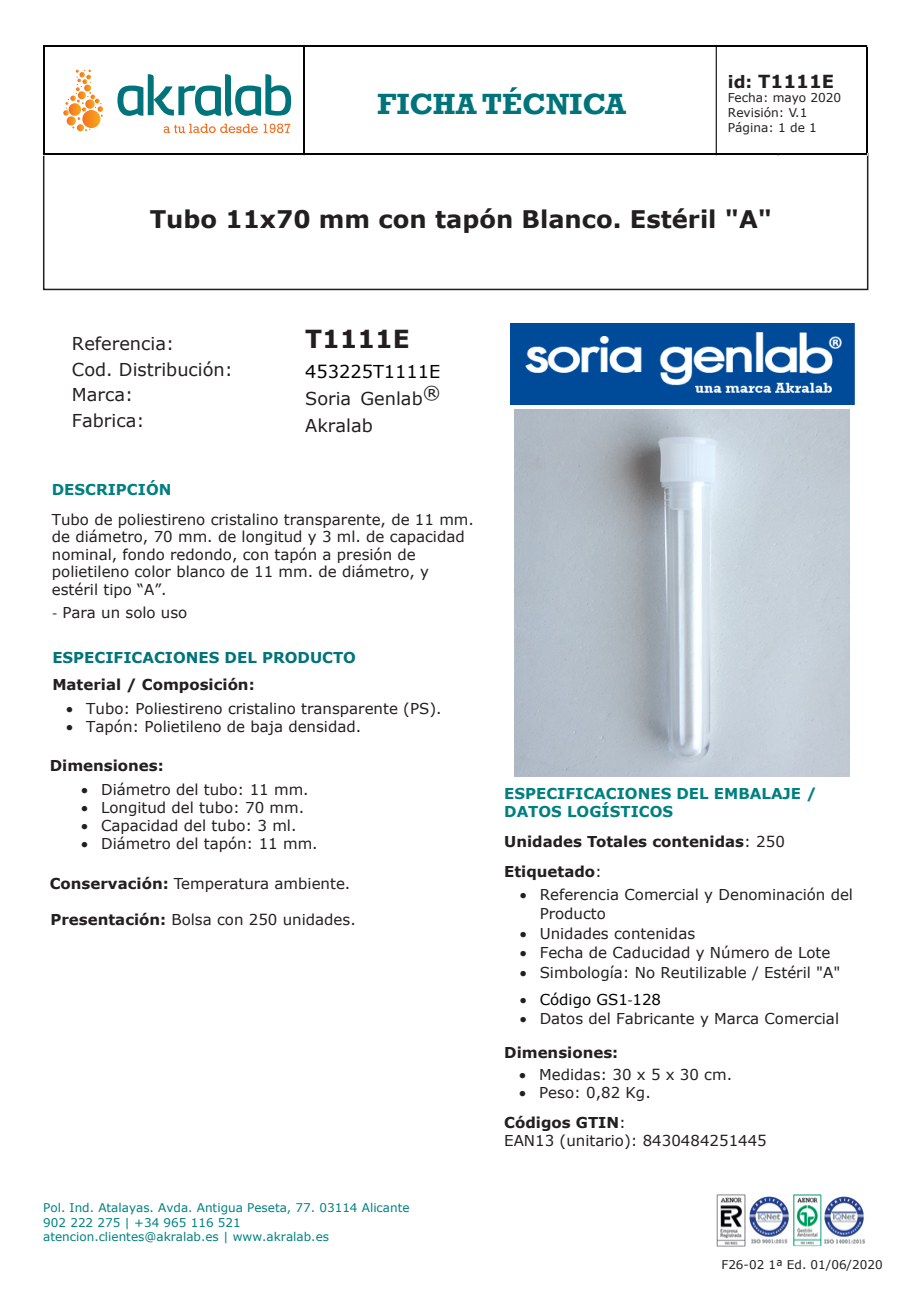
<style>
.page{position:relative;width:919px;height:1289px;background:#fff}
.page>*{position:absolute;margin:0;border:0;box-sizing:border-box;transform-origin:0 0}
.t1{font:700 30px "Rockwell";color:#00747a}
.t2{font:700 24.9px "Verdana";color:#231f20}
.t3{font:700 24.3px "Verdana";color:#231f20}
.t4{font:700 18px "Verdana";color:#231f20}
.t5{font:17.7px/25.7px "Verdana";color:#231f20}
.t6{font:17.7px "Verdana";color:#000}
.t7{font:15px/17.5px "Verdana";color:#231f20}
.t8{font:700 15px/30px "Verdana";color:#231f20}
.t9{font:700 15px/18px "Verdana";color:#008080}
.t10{font:700 15px "Verdana";color:#00747a}
.t11{font:15px "Verdana";color:#000}
.t12{font:12.15px/14.5px "Verdana";color:#231f20}
.t13{font:12px/14.4px "Verdana";color:#008080}
.t14{font:12px "Verdana";color:#231f20}
.s1{font-size:16.95px}
.s2{font-family:"Myriad Pro"}
.s3{font-weight:700}
.s4{font-weight:400}
.s5{color:#231f20}
</style>
<div class="page">
<div style="left:43px;top:153px;width:825px;height:137px;background:#fff;border:2px solid #231f20"></div>
<svg style="left:117px;top:74px;width:174px;height:43px"></svg>
<svg style="left:63px;top:70px;width:40px;height:61px"></svg>
<svg style="left:164px;top:124px;width:94px;height:9px"></svg>
<svg style="left:264px;top:124px;width:26px;height:9px"></svg>
<hr style="left:45px;top:45px;width:822px;height:2px;background:#030303">
<hr style="left:44px;top:45px;width:1px;height:110px;background:#030303">
<hr style="left:303px;top:47px;width:1px;height:108px;background:#030303">
<hr style="left:304px;top:47px;width:1px;height:108px;background:#030303">
<hr style="left:45px;top:153px;width:822px;height:1px;background:#030303">
<hr style="left:45px;top:154px;width:822px;height:1px;background:#030303">
<hr style="left:866px;top:47px;width:1px;height:108px;background:#030303">
<svg style="left:715px;top:47px;width:63px;height:109px"></svg>
<img style="left:511px;top:323px;width:343px;height:82px">
<img style="left:514px;top:410px;width:335px;height:367px">
<img style="left:716px;top:1194px;width:150px;height:52px">
<h1 class="t1" style="left:377px;top:86px;width:250px">FICHA TÉCNICA</h1>
<p class="t4" style="left:727px;top:68px;width:108px"><span class="s1">id:</span> T1111E</p>
<p class="t12" style="left:727px;top:90px;width:115px">Fecha: mayo 2020<br>Revisión: V.1<br>Página: 1 de 1</p>
<h3 class="t3" style="left:150px;top:202px;width:624px">Tubo 11x70 mm con tapón Blanco. Estéril "A"</h3>
<p class="t5" style="left:72px;top:331px;width:162px">Referencia:<br>Cod. Distribución:<br>Marca:<br>Fabrica:</p>
<h2 class="t2" style="left:305px;top:321px;width:106px">T1111E</h2>
<p class="t6" style="left:305px;top:359px;width:137px">453225T1111E</p>
<p class="t5" style="left:305px;top:384px;width:137px;line-height:27.2px">Soria Genlab®<br>Akralab</p>
<p class="t9" style="left:52px;top:480px;width:121px">DESCRIPCIÓN</p>
<p class="t7" style="left:52px;top:510px;width:423px">Tubo de poliestireno cristalino transparente, de 11 mm. de diámetro, 70 mm. de longitud y 3 ml. de capacidad nominal, fondo redondo, con tapón a presión de polietileno color blanco de 11 mm. de diámetro, y estéril tipo “A”.</p>
<p class="t7" style="left:53px;top:604px;width:136px"><span class="s2">‐</span> Para un solo uso</p>
<p class="t10" style="left:52px;top:646px;width:305px">ESPECIFICACIONES DEL PRODUCTO</p>
<p class="t8" style="left:52px;top:669px;width:204px">Material / Composición:</p>
<p class="t7" style="left:66px;top:700px;width:377px">• Tubo: Poliestireno cristalino transparente (PS).</p>
<p class="t7" style="left:66px;top:718px;width:296px">• Tapón: Polietileno de baja densidad.</p>
<p class="t8" style="left:50px;top:750px;width:115px">Dimensiones:</p>
<p class="t7" style="left:81px;top:780px;width:229px">• Diámetro del tubo: 11 mm.</p>
<p class="t7" style="left:81px;top:798px;width:224px">• Longitud del tubo: 70 mm.</p>
<p class="t7" style="left:81px;top:816px;width:217px">• Capacidad del tubo: 3 ml.</p>
<p class="t7" style="left:81px;top:834px;width:238px">• Diámetro del tapón: 11 mm.</p>
<p class="t7" style="left:50px;top:874px;width:302px"><span class="s3">Conservación:</span> Temperatura ambiente.</p>
<p class="t7" style="left:50px;top:910px;width:307px"><span class="s3">Presentación:</span> Bolsa con 250 unidades.</p>
<p class="t13" style="left:43px;top:1200px;width:368px">Pol. Ind. Atalayas. Avda. Antigua Peseta, 77. 03114 Alicante<br>902 222 275 | +34 965 116 521 atencion.clientes@akralab.es | www.akralab.es</p>
<p class="t9" style="left:504px;top:783px;width:314px">ESPECIFICACIONES DEL EMBALAJE /<br>DATOS LOGÍSTICOS</p>
<p class="t8" style="left:504px;top:826px;width:282px">Unidades Totales contenidas<span class="s4">: 250<br></span>Etiquetado<span class="s4">:</span></p>
<p class="t7" style="left:539px;top:884px;width:315px;line-height:19.5px;text-indent:-20px">• Referencia Comercial y Denominación del<br>Producto</p>
<p class="t7" style="left:519px;top:924px;width:177px">• Unidades contenidas</p>
<p class="t7" style="left:519px;top:943px;width:312px">• Fecha de Caducidad y Número de Lote</p>
<p class="t7" style="left:519px;top:963px;width:322px">• Simbología: No Reutilizable / Estéril "A"</p>
<p class="t11" style="left:519px;top:989px;width:143px"><span class="s5">•</span> Código GS1<span class="s2">‐</span>128</p>
<p class="t7" style="left:519px;top:1009px;width:321px">• Datos del Fabricante y Marca Comercial</p>
<p class="t8" style="left:504px;top:1037px;width:115px">Dimensiones:</p>
<p class="t7" style="left:519px;top:1065px;width:214px">• Medidas: 30 x 5 x 30 cm.</p>
<p class="t7" style="left:504px;top:1077px;width:148px;line-height:30.2px;text-indent:15px">• Peso: 0,82 Kg.<br><span class="s3">Códigos GTIN</span>:</p>
<p class="t7" style="left:504px;top:1131px;width:264px">EAN13 (unitario): 8430484251445</p>
<p class="t14" style="left:721px;top:1256px;width:163px">F26-02 1ª Ed. 01/06/2020</p>
</div>
